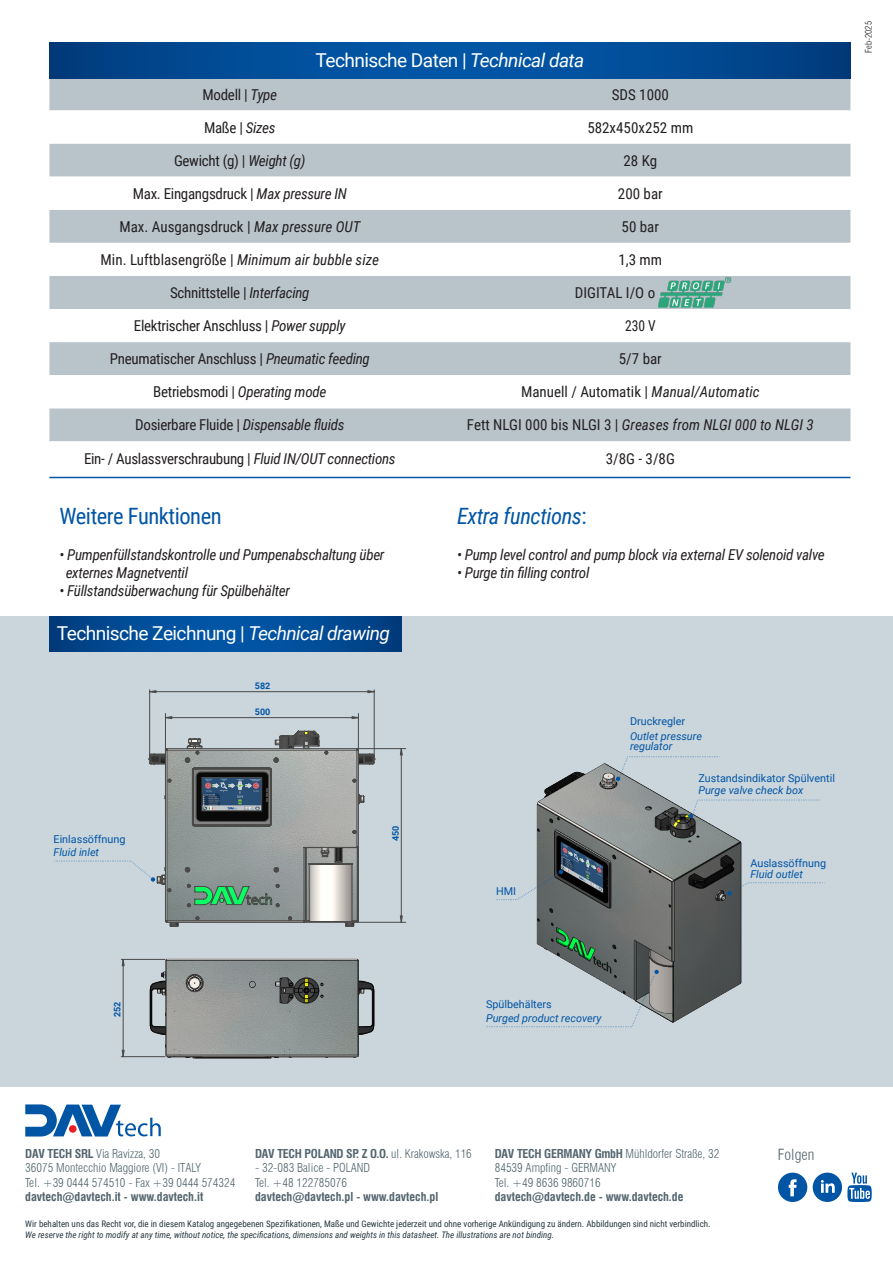
<style>
.page{position:relative;width:893px;height:1263px;background:#fff}
.page>*{position:absolute;margin:0;border:0;box-sizing:border-box;transform-origin:0 0}
.t1{font:22.5px "Roboto Condensed";letter-spacing:-.02em;color:#0155a5}
.t2{font:italic 22.5px "Roboto Condensed";letter-spacing:-.02em;color:#0155a5}
.t3{font:19.2px "Roboto";letter-spacing:-.03em;color:#fff}
.t4{font:15px "Roboto Condensed";letter-spacing:-.02em;color:#231f20}
.t5{font:italic 15px/18px "Roboto Condensed";letter-spacing:-.02em;color:#231f20}
.t6{font:15px "Roboto Condensed";color:#231f20}
.t7{font:italic 15px "Roboto Condensed";color:#231f20}
.t8{font:300 condensed 15px "Swiss 721 BT";color:#53656e}
.t9{font:15px "Roboto Condensed";letter-spacing:-.02em;color:#231f20;scale:.9 1}
.t10{font:300 condensed 12px "Swiss 721 BT";color:#53656e}
.t11{font:700 condensed 12px "Swiss 721 BT";color:#53656e}
.t12{font:700 condensed 12px "Swiss 721 BT";letter-spacing:-.02em;color:#53656e}
.t13{font:10.8px/12.5px "Roboto";color:#0055a5}
.t14{font:italic 10.8px/14.1px "Roboto";color:#0055a5}
.t15{font:9px "Roboto Condensed";color:#27373f}
.t16{font:italic 9px "Roboto Condensed";color:#27373f}
.t17{font:700 9px "Roboto";color:#0055a5}
.t18{font:300 condensed 9px "Swiss 721 BT";color:#231f20}
.s1{font-style:italic}
.s2{font-style:normal}
.s3{font-weight:700}
.s4{font-weight:300}
</style>
<div class="page">
<div style="left:0;top:616px;width:893px;height:470px;background:#cad5dc"></div>
<img style="left:514px;top:763px;width:250px;height:265px">
<img style="left:138px;top:958px;width:237px;height:101px">
<hr style="left:374px;top:690px;width:1px;height:67px;background:#4a4a49">
<hr style="left:149px;top:690px;width:1px;height:67px;background:#4a4a49">
<hr style="left:165px;top:713px;width:1px;height:39px;background:#4a4a49">
<hr style="left:358px;top:713px;width:1px;height:38px;background:#4a4a49">
<hr style="left:358px;top:922px;width:48px;height:1px;background:#4a4a49">
<hr style="left:358px;top:748px;width:48px;height:1px;background:#4a4a49">
<hr style="left:121px;top:959px;width:44px;height:1px;background:#4a4a49">
<hr style="left:121px;top:1056px;width:44px;height:1px;background:#4a4a49">
<svg style="left:149px;top:690px;width:226px;height:3px"></svg>
<svg style="left:166px;top:716px;width:193px;height:3px"></svg>
<svg style="left:400px;top:748px;width:3px;height:175px"></svg>
<svg style="left:122px;top:959px;width:3px;height:98px"></svg>
<svg style="left:54px;top:731px;width:321px;height:195px"></svg>
<svg style="left:496px;top:870px;width:67px;height:30px"></svg>
<svg style="left:486px;top:970px;width:173px;height:57px"></svg>
<svg style="left:616px;top:756px;width:104px;height:26px"></svg>
<svg style="left:727px;top:882px;width:98px;height:13px"></svg>
<svg style="left:689px;top:800px;width:132px;height:18px"></svg>
<svg style="left:49px;top:616px;width:353px;height:36px;background:#014b95"></svg>
<div style="left:49px;top:78px;width:801px;height:32px;background:#b9c4ca"></div>
<svg style="left:49px;top:110px;width:801px;height:332px"></svg>
<svg style="left:49px;top:43px;width:801px;height:35px;background:#014b95"></svg>
<hr style="left:49px;top:477px;width:801px;height:1px;background:#0155a5">
<img style="left:658px;top:277px;width:74px;height:32px">
<svg style="left:778px;top:1172px;width:29px;height:30px"></svg>
<svg style="left:847px;top:1172px;width:25px;height:30px"></svg>
<div style="left:813px;top:1172px;width:29px;height:30px;background:#0155a5;border-radius:50%"></div>
<svg style="left:821px;top:1180px;width:14px;height:13px"></svg>
<svg style="left:25px;top:1104px;width:136px;height:32px"></svg>
<p class="t3" style="left:315px;top:47px;width:270px">Technische Daten | <span class="s1">Technical data</span></p>
<p class="t4" style="left:203px;top:84px;width:76px">Modell | <span class="s1">Type</span></p>
<p class="t4" style="left:612px;top:84px;width:59px">SDS 1000</p>
<p class="t4" style="left:204px;top:117px;width:73px">Maße | <span class="s1">Sizes</span></p>
<p class="t6" style="left:587px;top:117px;width:107px">582x450x252 mm</p>
<p class="t4" style="left:174px;top:150px;width:133px">Gewicht (g) | <span class="s1">Weight (g)</span></p>
<p class="t4" style="left:623px;top:150px;width:35px">28 Kg</p>
<p class="t4" style="left:133px;top:183px;width:216px">Max. Eingangsdruck | <span class="s1">Max pressure IN</span></p>
<p class="t4" style="left:618px;top:183px;width:46px">200 bar</p>
<p class="t6" style="left:119px;top:216px;width:242px">Max. Ausgangsdruck | <span class="s1">Max pressure OUT</span></p>
<p class="t4" style="left:622px;top:216px;width:39px">50 bar</p>
<p class="t6" style="left:101px;top:249px;width:280px">Min. Luftblasengröße | <span class="s1">Minimum air bubble size</span></p>
<p class="t4" style="left:618px;top:249px;width:45px">1,3 mm</p>
<p class="t4" style="left:170px;top:282px;width:141px">Schnittstelle | <span class="s1">Interfacing</span></p>
<p class="t6" style="left:575px;top:282px;width:133px">DIGITAL I/O o Profinet</p>
<p class="t4" style="left:134px;top:315px;width:213px">Elektrischer Anschluss | <span class="s1">Power supply</span></p>
<p class="t9" style="left:625px;top:315px;width:36px">230 V</p>
<p class="t4" style="left:110px;top:348px;width:262px">Pneumatischer Anschluss | <span class="s1">Pneumatic feeding</span></p>
<p class="t4" style="left:619px;top:348px;width:44px">5/7 bar</p>
<p class="t4" style="left:153px;top:381px;width:175px">Betriebsmodi | <span class="s1">Operating mode</span></p>
<p class="t6" style="left:521px;top:381px;width:240px">Manuell / Automatik | <span class="s1">Manual/Automatic</span></p>
<p class="t4" style="left:135px;top:415px;width:211px">Dosierbare Fluide | <span class="s1">Dispensable fluids</span></p>
<p class="t7" style="left:467px;top:415px;width:348px"><span class="s2">Fett NLGI 000 bis NLGI 3 |</span> Greases from NLGI 000 to NLGI 3</p>
<p class="t4" style="left:84px;top:448px;width:313px">Ein- / Auslassverschraubung | <span class="s1">Fluid IN/OUT connections</span></p>
<p class="t4" style="left:606px;top:448px;width:71px">3/8G - 3/8G</p>
<p class="t1" style="left:60px;top:500px;width:164px">Weitere Funktionen</p>
<p class="t5" style="left:66px;top:545px;width:320px;text-indent:-6px">• Pumpenfüllstandskontrolle und Pumpenabschaltung über externes Magnetventil</p>
<p class="t5" style="left:60px;top:581px;width:232px">• Füllstandsüberwachung für Spülbehälter</p>
<p class="t3" style="left:57px;top:620px;width:335px">Technische Zeichnung | <span class="s1">Technical drawing</span></p>
<p class="t17" style="left:255px;top:679px;width:17px">582</p>
<p class="t13" style="left:54px;top:833px;width:73px">Einlassöffnung<br><span class="s1">Fluid inlet</span></p>
<p class="t17" style="left:255px;top:705px;width:17px">500</p>
<p class="t17" style="left:389px;top:841px;width:17px;rotate:-90deg">450</p>
<p class="t2" style="left:457px;top:500px;width:131px">Extra functions<span class="s2">:</span></p>
<p class="t5" style="left:457px;top:545px;width:369px">• Pump level control and pump block via external EV solenoid valve</p>
<p class="t5" style="left:457px;top:563px;width:134px">• Purge tin filling control</p>
<p class="t14" style="left:630px;top:714px;width:73px"><span class="s2">Druckregler<br></span>Outlet pressure</p>
<p class="t14" style="left:630px;top:739px;width:44px">regulator</p>
<p class="t13" style="left:698px;top:772px;width:138px;line-height:11.9px">Zustandsindikator Spülventil<br><span class="s1">Purge valve check box</span></p>
<p class="t13" style="left:496px;top:884px;width:22px">HMI</p>
<p class="t13" style="left:750px;top:857px;width:77px;line-height:11.1px">Auslassöffnung<br><span class="s1">Fluid outlet</span></p>
<p class="t18" style="left:863px;top:53px;width:33px;rotate:-90deg">Feb-2025</p>
<p class="t17" style="left:111px;top:1017px;width:17px;rotate:-90deg">252</p>
<p class="t14" style="left:486px;top:997px;width:117px;line-height:13.6px"><span class="s2">Spülbehälters<br></span>Purged product recovery</p>
<p class="t10" style="left:25px;top:1146px;width:136px"><span class="s3">DAV TECH SRL</span> Via Ravizza, 30</p>
<p class="t8" style="left:778px;top:1146px;width:38px">Folgen</p>
<p class="t10" style="left:25px;top:1161px;width:177px">36075 Montecchio Maggiore (VI) - ITALY</p>
<p class="t10" style="left:25px;top:1175px;width:212px">Tel. +39 0444 574510 - Fax +39 0444 574324</p>
<p class="t11" style="left:25px;top:1189px;width:179px">davtech@davtech.it - www.davtech.it</p>
<p class="t12" style="left:255px;top:1146px;width:218px">DAV TECH POLAND SP. Z O.O. <span class="s4">ul. Krakowska, 116</span></p>
<p class="t10" style="left:255px;top:1161px;width:117px">- 32-083 Balice - POLAND</p>
<p class="t10" style="left:255px;top:1175px;width:93px">Tel. +48 122785076</p>
<p class="t11" style="left:255px;top:1189px;width:185px">davtech@davtech.pl - www.davtech.pl</p>
<p class="t10" style="left:495px;top:1146px;width:226px"><span class="s3">DAV TECH GERMANY GmbH</span> Mühldorfer Straße, 32</p>
<p class="t10" style="left:495px;top:1161px;width:123px">84539 Ampfing - GERMANY</p>
<p class="t10" style="left:495px;top:1175px;width:107px">Tel. +49 8636 9860716</p>
<p class="t11" style="left:495px;top:1189px;width:190px">davtech@davtech.de - www.davtech.de</p>
<p class="t15" style="left:25px;top:1218px;width:687px">Wir behalten uns das Recht vor, die in diesem Katalog angegebenen Spezifikationen, Maße und Gewichte jederzeit und ohne vorherige Ankündigung zu ändern. Abbildungen sind nicht verbindlich.</p>
<p class="t16" style="left:25px;top:1229px;width:530px">We reserve the right to modify at any time, without notice, the specifications, dimensions and weights in this datasheet. The illustrations are not binding.</p>
</div>
